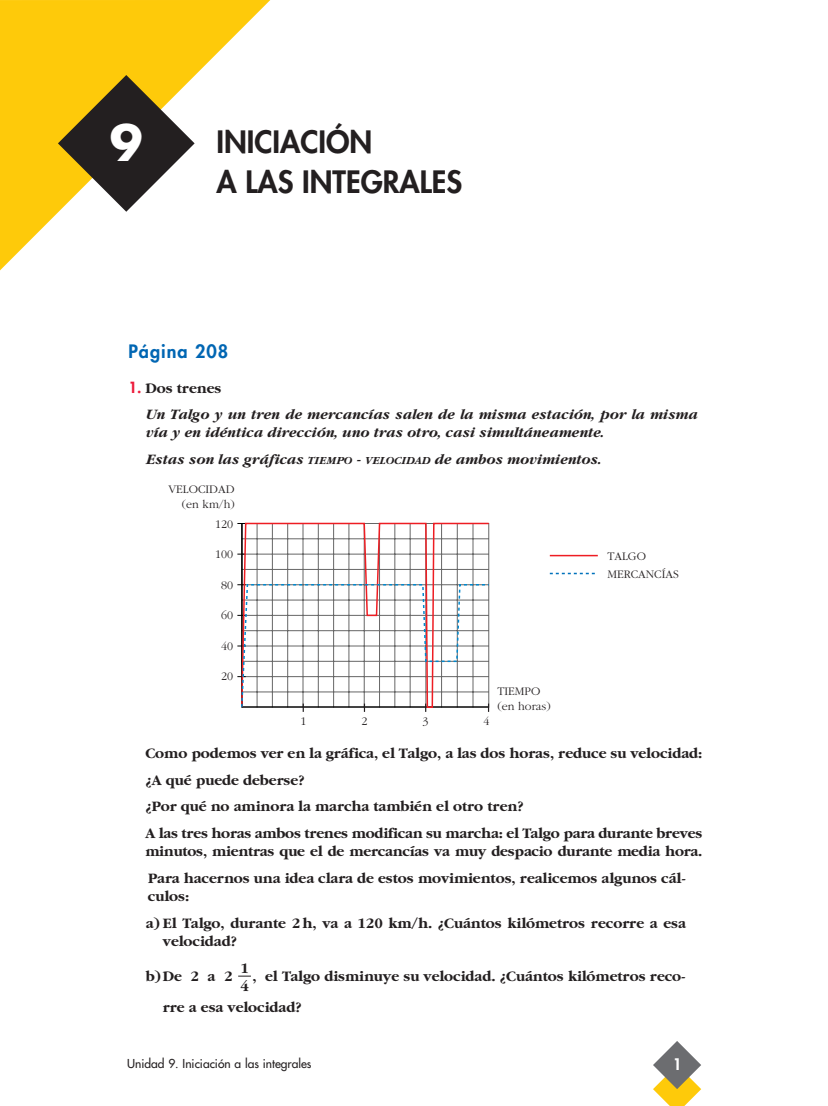
<style>
.page{position:relative;width:828px;height:1106px;background:#fff}
.page>*{position:absolute;margin:0;border:0;box-sizing:border-box;transform-origin:0 0}
.t1{font:700 48px "Futura";color:#fff}
.t2{font:800 30px/39.9px "Futura";color:#231f20}
.t3{font:800 18px "Futura";letter-spacing:.055em;color:#0166b3}
.t4{font:800 15.6px "Futura";color:#fff}
.t5{font:700 15px/18px "Garamond";color:#231f20}
.t6{font:italic 700 15px/26.5px "Garamond";color:#231f20}
.t7{font:300 12px/14.2px "Garamond";color:#231f20}
.t8{font:12px "Futura";color:#231f20}
.s1{font-family:"Futura";font-weight:800;font-style:normal;color:#ed1a3a}
.s2{font-style:normal}
.s3{font-size:11.25px}
</style>
<div class="page">
<svg style="left:238px;top:975px;width:13px;height:1px"></svg>
<hr style="left:550px;top:555px;width:48px;height:1px;background:#ee1d23">
<svg style="left:550px;top:573px;width:45px;height:1px"></svg>
<svg style="left:240px;top:522px;width:250px;height:61px"></svg>
<svg style="left:237px;top:583px;width:253px;height:129px"></svg>
<svg style="left:653px;top:1041px;width:48px;height:65px"></svg>
<svg style="left:0;top:0;width:270px;height:271px"></svg>
<svg style="left:58px;top:75px;width:137px;height:137px"></svg>
<h1 class="t1" style="left:110px;top:122px;width:34px">9</h1>
<h2 class="t2" style="left:216px;top:124px;width:247px">INICIACIÓN<br>A LAS INTEGRALES</h2>
<p class="t3" style="left:128px;top:342px;width:101px">Página 208</p>
<p class="t6" style="left:145px;top:376px;width:553px;text-indent:-17px"><span class="s1">1.</span> <span class="s2">Dos trenes<br></span>Un Talgo y un tren de mercancías salen de la misma estación, por la misma</p>
<p class="t6" style="left:145px;top:420px;width:460px">vía y en idéntica dirección, uno tras otro, casi simultáneamente.<br>Estas son las gráficas <span class="s3">TIEMPO</span> - <span class="s3">VELOCIDAD</span> de ambos movimientos.</p>
<p class="t7" style="left:169px;top:483px;width:68px;text-align:right">VELOCIDAD (en km/h)</p>
<p class="t7" style="left:215px;top:517px;width:19px">120</p>
<p class="t7" style="left:215px;top:548px;width:19px">100</p>
<p class="t7" style="left:221px;top:578px;width:13px">80</p>
<p class="t7" style="left:221px;top:609px;width:13px">60</p>
<p class="t7" style="left:221px;top:639px;width:13px">40</p>
<p class="t7" style="left:221px;top:670px;width:13px">20</p>
<p class="t7" style="left:300px;top:714px;width:7px">1</p>
<p class="t7" style="left:361px;top:714px;width:7px">2</p>
<p class="t7" style="left:422px;top:714px;width:7px">3</p>
<p class="t7" style="left:483px;top:714px;width:7px">4</p>
<p class="t7" style="left:497px;top:685px;width:55px">TIEMPO (en horas)</p>
<p class="t7" style="left:607px;top:548px;width:73px;line-height:17.9px">TALGO<br>MERCANCÍAS</p>
<p class="t5" style="left:145px;top:741px;width:558px;line-height:26.5px">Como podemos ver en la gráfica, el Talgo, a las dos horas, reduce su velocidad: ¿A qué puede deberse?<br>¿Por qué no aminora la marcha también el otro tren?<br>A las tres horas ambos trenes modifican su marcha: el Talgo para durante breves</p>
<p class="t5" style="left:145px;top:843px;width:559px">minutos, mientras que el de mercancías va muy despacio durante media hora.</p>
<p class="t5" style="left:148px;top:870px;width:539px">Para hacernos una idea clara de estos movimientos, realicemos algunos cál&shy;culos:</p>
<p class="t5" style="left:163px;top:915px;width:525px;text-indent:-17px">a) El Talgo, durante 2 h, va a 120 km/h. ¿Cuántos kilómetros recorre a esa velocidad?</p>
<p class="t5" style="left:146px;top:968px;width:88px">b)De 2 a 2</p>
<p class="t5" style="left:240px;top:960px;width:10px">1<br>4</p>
<p class="t5" style="left:163px;top:962px;width:524px;line-height:30.8px;text-indent:90px">, el Talgo disminuye su velocidad. ¿Cuántos kilómetros reco&shy;rre a esa velocidad?</p>
<p class="t8" style="left:127px;top:1057px;width:186px">Unidad 9. Iniciación a las integrales</p>
<p class="t4" style="left:673px;top:1056px;width:10px">1</p>
</div>
